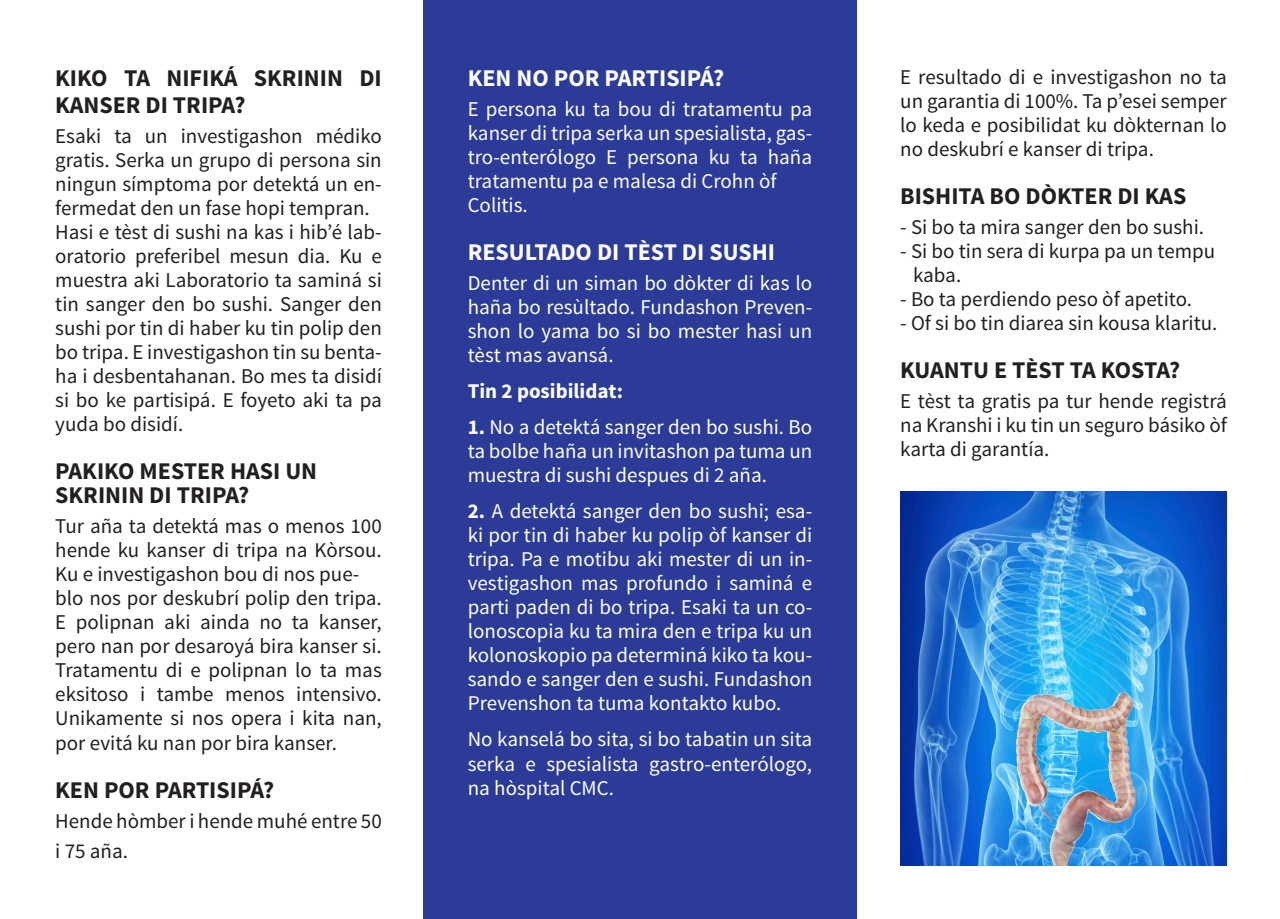
<style>
.page{position:relative;width:1280px;height:919px;background:#fff}
.page>*{position:absolute;margin:0;border:0;box-sizing:border-box;transform-origin:0 0}
.t1{font:700 24px/27px "Source Sans Pro";color:#231f20}
.t2{font:700 24px "Source Sans Pro";color:#fff}
.t3{font:21px/24px "Source Sans Pro";color:#231f20;text-align:justify}
.t4{font:21px/24px "Source Sans Pro";color:#fff;text-align:justify}
.t5{font:700 21px "Source Sans Pro";color:#fff}
.s1{font-weight:700}
</style>
<div class="page">
<div style="left:423px;top:0;width:434px;height:918px;background:#2b3b97"></div>
<img style="left:900px;top:492px;width:327px;height:373px">
<p class="t1" style="left:55px;top:65px;width:328px">KIKO TA NIFIKÁ SKRININ DI<br>KANSER DI TRIPA?</p>
<p class="t3" style="left:55px;top:124px;width:328px">Esaki ta un investigashon médiko gratis. Serka un grupo di persona sin ningun símptoma por detektá un en&shy;fermedat den un fase hopi tempran.</p>
<p class="t3" style="left:55px;top:220px;width:328px">Hasi e tèst di sushi na kas i hib’é lab&shy;oratorio preferibel mesun dia. Ku e muestra aki Laboratorio ta saminá si tin sanger den bo sushi. Sanger den sushi por tin di haber ku tin polip den bo tripa. E investigashon tin su benta&shy;ha i desbentahanan. Bo mes ta disidí si bo ke partisipá. E foyeto aki ta pa yuda bo disidí.</p>
<p class="t1" style="left:55px;top:458px;width:263px">PAKIKO MESTER HASI UN</p>
<p class="t1" style="left:55px;top:482px;width:195px">SKRININ DI TRIPA?</p>
<p class="t3" style="left:55px;top:514px;width:328px">Tur aña ta detektá mas o menos 100 hende ku kanser di tripa na Kòrsou.<br>Ku e investigashon bou di nos pue-</p>
<p class="t3" style="left:55px;top:586px;width:328px">blo nos por deskubrí polip den tripa.<br>E polipnan aki ainda no ta kanser, pero nan por desaroyá bira kanser si.<br>Tratamentu di e polipnan lo ta mas eksitoso i tambe menos intensivo.<br>Unikamente si nos opera i kita nan, por evitá ku nan por bira kanser.</p>
<p class="t1" style="left:55px;top:776px;width:220px">KEN POR PARTISIPÁ?</p>
<p class="t3" style="left:55px;top:805px;width:328px;line-height:30px">Hende hòmber i hende muhé entre 50 i 75 aña.</p>
<p class="t2" style="left:468px;top:63px;width:258px">KEN NO POR PARTISIPÁ?</p>
<p class="t4" style="left:468px;top:97px;width:346px">E persona ku ta bou di tratamentu pa kanser di tripa serka un spesialista, gas&shy;tro-enterólogo E persona ku ta haña tratamentu pa e malesa di Crohn òf</p>
<p class="t4" style="left:468px;top:193px;width:62px">Colitis.</p>
<p class="t2" style="left:468px;top:237px;width:309px">RESULTADO DI TÈST DI SUSHI</p>
<p class="t4" style="left:468px;top:271px;width:346px">Denter di un siman bo dòkter di kas lo haña bo resùltado. Fundashon Preven&shy;shon lo yama bo si bo mester hasi un tèst mas avansá.</p>
<p class="t5" style="left:468px;top:378px;width:157px">Tin 2 posibilidat:</p>
<p class="t4" style="left:468px;top:415px;width:346px"><span class="s1">1.</span> No a detektá sanger den bo sushi. Bo ta bolbe haña un invitashon pa tuma un muestra di sushi despues di 2 aña.</p>
<p class="t4" style="left:468px;top:499px;width:346px"><span class="s1">2.</span> A detektá sanger den bo sushi; esa&shy;ki por tin di haber ku polip òf kanser di tripa. Pa e motibu aki mester di un in&shy;vestigashon mas profundo i saminá e parti paden di bo tripa. Esaki ta un co&shy;lonoscopia ku ta mira den e tripa ku un kolonoskopio pa determiná kiko ta kou&shy;sando e sanger den e sushi. Fundashon Prevenshon ta tuma kontakto kubo.</p>
<p class="t4" style="left:468px;top:727px;width:346px">No kanselá bo sita, si bo tabatin un sita serka e spesialista gastro-enterólogo, na hòspital CMC.</p>
<p class="t3" style="left:900px;top:65px;width:328px">E resultado di e investigashon no ta un garantia di 100%. Ta p’esei semper lo keda e posibilidat ku dòkternan lo no deskubrí e kanser di tripa.</p>
<p class="t1" style="left:900px;top:183px;width:288px">BISHITA BO DÒKTER DI KAS</p>
<p class="t3" style="left:900px;top:215px;width:305px">- Si bo ta mira sanger den bo sushi.</p>
<p class="t3" style="left:913px;top:239px;width:304px;text-indent:-13px">- Si bo tin sera di kurpa pa un tempu kaba.</p>
<p class="t3" style="left:900px;top:287px;width:293px">- Bo ta perdiendo peso òf apetito.</p>
<p class="t3" style="left:900px;top:311px;width:319px">- Of si bo tin diarea sin kousa klaritu.</p>
<p class="t1" style="left:900px;top:357px;width:282px">KUANTU E TÈST TA KOSTA?</p>
<p class="t3" style="left:900px;top:389px;width:328px">E tèst ta gratis pa tur hende registrá na Kranshi i ku tin un seguro básiko òf karta di garantía.</p>
</div>
